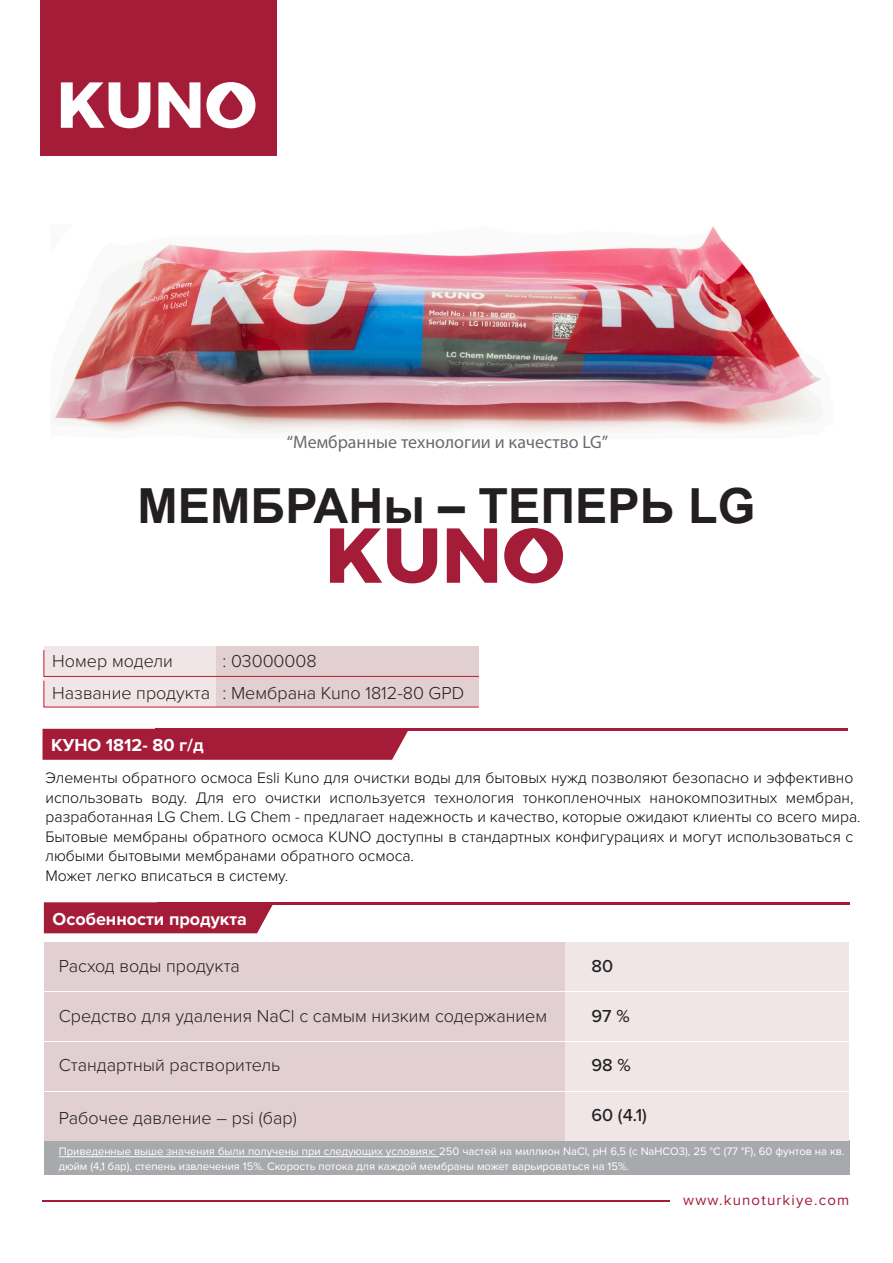
<style>
.page{position:relative;width:893px;height:1263px;background:#fff}
.page>*{position:absolute;margin:0;border:0;box-sizing:border-box;transform-origin:0 0}
.t1{font:700 48.45px "Arial";color:#231f20}
.t2{font:300 18px/31.5px "Proxima Nova";color:#231f20}
.t3{font:700 18px "Proxima Nova";color:#fff}
.t4{font:18px "Myriad Pro";color:#6b6b6e}
.t5{font:500 18px "Proxima Nova";color:#231f20}
.t6{font:300 15.75px/19.5px "Proxima Nova";color:#040503}
.t7{font:15px "Proxima Nova";letter-spacing:.08em;color:#a51c39}
.t8{font:11.25px/15px "Proxima Nova";color:#fff}
</style>
<div class="page">
<div style="left:40px;top:0;width:236px;height:155px;background:#a51c39"></div>
<hr style="left:43px;top:1201px;width:627px;height:1px;background:#a51c39">
<div style="left:43px;top:729px;width:366px;height:31px;background:#a51c39"></div>
<hr style="left:156px;top:728px;width:692px;height:2px;background:#a51c39">
<svg style="left:61px;top:82px;width:89px;height:46px"></svg>
<svg style="left:158px;top:82px;width:42px;height:46px"></svg>
<div style="left:206px;top:82px;width:49px;height:46px;background:#fff;border-radius:50%"></div>
<svg style="left:219px;top:90px;width:23px;height:30px"></svg>
<div style="left:44px;top:646px;width:262px;height:30px;background:#f0e6e7"></div>
<div style="left:216px;top:646px;width:263px;height:30px;background:#e1cfd1"></div>
<svg style="left:43px;top:650px;width:436px;height:58px"></svg>
<img style="left:52px;top:226px;width:770px;height:207px">
<svg style="left:330px;top:528px;width:107px;height:55px"></svg>
<svg style="left:447px;top:528px;width:50px;height:55px"></svg>
<div style="left:504px;top:528px;width:59px;height:55px;background:#a51c39;border-radius:50%"></div>
<svg style="left:520px;top:538px;width:27px;height:35px"></svg>
<div style="left:44px;top:1140px;width:805px;height:34px;background:#a8a9ad"></div>
<hr style="left:59px;top:1156px;width:380px;height:1px;background:#fff">
<div style="left:44px;top:942px;width:525px;height:48px;background:#e1cfd1"></div>
<div style="left:565px;top:942px;width:284px;height:48px;background:#f0e6e7"></div>
<div style="left:44px;top:992px;width:525px;height:48px;background:#e1cfd1"></div>
<div style="left:565px;top:992px;width:284px;height:48px;background:#f0e6e7"></div>
<div style="left:44px;top:1042px;width:525px;height:48px;background:#e1cfd1"></div>
<div style="left:565px;top:1042px;width:284px;height:48px;background:#f0e6e7"></div>
<div style="left:44px;top:1092px;width:525px;height:48px;background:#e1cfd1"></div>
<div style="left:565px;top:1092px;width:284px;height:48px;background:#f0e6e7"></div>
<div style="left:44px;top:902px;width:230px;height:31px;background:#a51c39"></div>
<hr style="left:157px;top:902px;width:692px;height:2px;background:#a51c39">
<p class="t4" style="left:287px;top:431px;width:323px">“Мембранные технологии и качество LG”</p>
<h1 class="t1" style="left:138px;top:474px;width:619px">МЕМБРАНы – ТЕПЕРЬ LG</h1>
<p class="t2" style="left:52px;top:645px;width:160px">Номер модели<br>Название продукта</p>
<p class="t2" style="left:222px;top:645px;width:243px">: 03000008<br>: Мембрана Kuno 1812-80 GPD</p>
<p class="t3" style="left:51px;top:732px;width:154px">КУНО 1812- 80 г/д</p>
<p class="t6" style="left:46px;top:767px;width:817px">Элементы обратного осмоса Esli Kuno для очистки воды для бытовых нужд позволяют безопасно и эффективно использовать воду. Для его очистки используется технология тонкопленочных нанокомпозитных мембран, разработанная LG Chem. LG Chem - предлагает надежность и качество, которые ожидают клиенты со всего мира.<br>Бытовые мембраны обратного осмоса KUNO доступны в стандартных конфигурациях и могут использоваться с любыми бытовыми мембранами обратного осмоса.<br>Может легко вписаться в систему.</p>
<p class="t3" style="left:53px;top:905px;width:196px">Особенности продукта</p>
<p class="t2" style="left:59px;top:950px;width:183px">Расход воды продукта</p>
<p class="t2" style="left:59px;top:999px;width:490px">Средство для удаления NaCl с самым низким содержанием</p>
<p class="t2" style="left:59px;top:1049px;width:223px">Стандартный растворитель</p>
<p class="t2" style="left:59px;top:1101px;width:240px">Рабочее давление – psi (бар)</p>
<p class="t5" style="left:592px;top:953px;width:23px">80</p>
<p class="t5" style="left:592px;top:1002px;width:40px">97 %</p>
<p class="t5" style="left:592px;top:1052px;width:41px">98 %</p>
<p class="t5" style="left:592px;top:1101px;width:57px">60 (4.1)</p>
<p class="t8" style="left:59px;top:1143px;width:787px">Приведенные выше значения были получены при следующих условиях: 250 частей на миллион NaCl, pH 6,5 (с NaHCO3), 25 °C (77 °F), 60 фунтов на кв. дюйм (4,1 бар), степень извлечения 15%. Скорость потока для каждой мембраны может варьироваться на 15%.</p>
<p class="t7" style="left:683px;top:1189px;width:168px">www.kunoturkiye.com</p>
</div>
